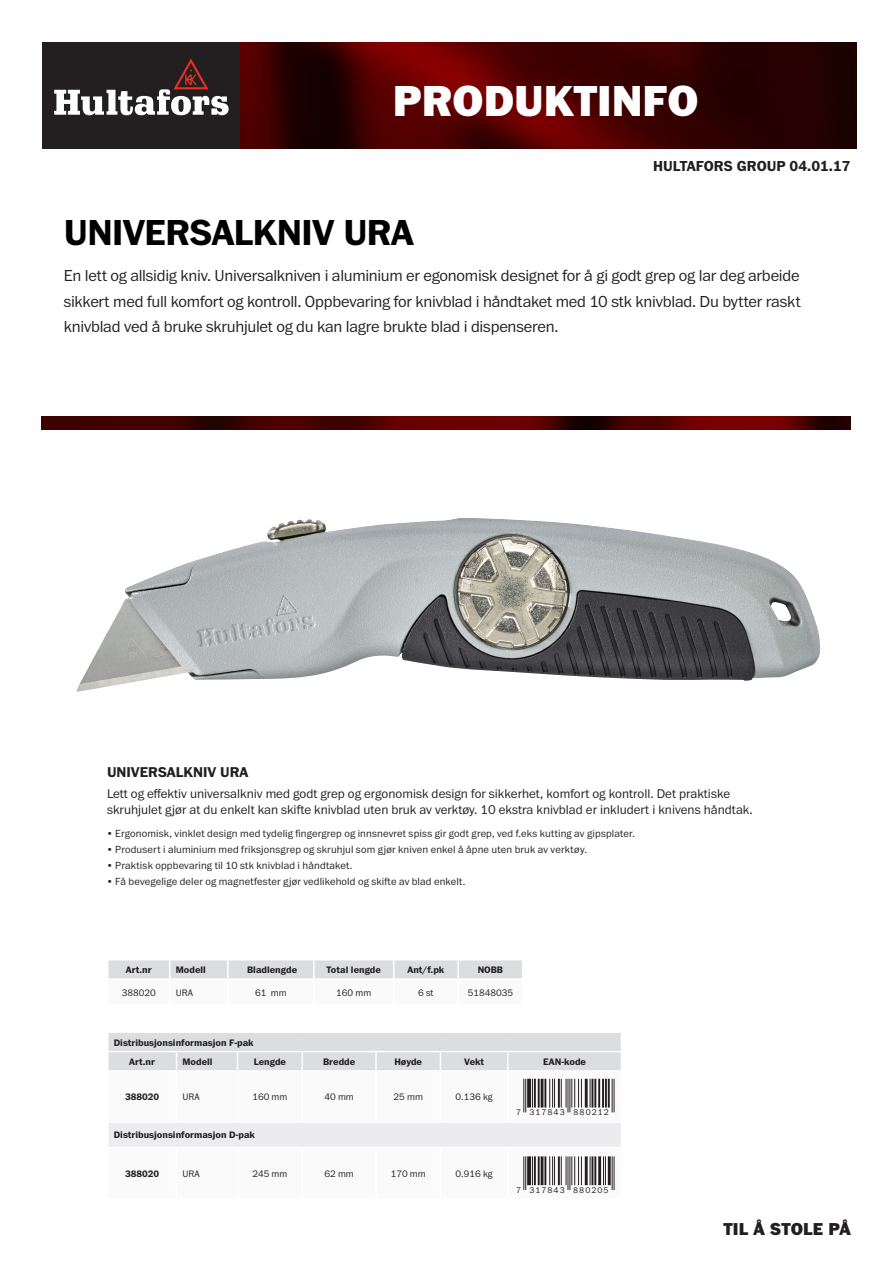
<style>
.page{position:relative;width:893px;height:1263px;background:#fff}
.page>*{position:absolute;margin:0;border:0;box-sizing:border-box;transform-origin:0 0}
.t1{font:900 45px "Franklin ITC Pro";color:#fff}
.t2{font:700 37.5px "Franklin ITC Pro";letter-spacing:-.015em;color:#000}
.t3{font:900 17.85px "Franklin ITC Pro";letter-spacing:.005em;color:#231f20}
.t4{font:300 16.5px/25.5px "Franklin ITC Pro";letter-spacing:-.015em;color:#231f20;text-align:justify}
.t5{font:700 15px "Franklin ITC Pro";color:#231f20}
.ProductName{font:700 14.7px "Franklin ITC Pro";color:#231f20}
.Introduction{font:300 13.05px/16.4px "Franklin ITC Pro";color:#231f20}
.t6{font:300 10.65px "Franklin ITC Pro";letter-spacing:.015em;color:#231f20}
.Cell_rubrik{font:700 9.75px "Franklin ITC Pro";color:#231f20}
.Cell_text{font:300 9.75px "Franklin ITC Pro";color:#231f20}
.Cell_rubrik_left{font:700 9.75px "Franklin ITC Pro";color:#231f20}
.Cell_text_left{font:300 9.75px "Franklin ITC Pro";color:#231f20}
.Cell_rubrik-2{font:300 9.75px "Franklin ITC Pro";color:#231f20}
.t7{font:300 8.7px "Franklin ITC Pro";letter-spacing:.12em;color:#231f20}
</style>
<div class="page">
<img style="left:240px;top:43px;width:616px;height:106px">
<div style="left:43px;top:43px;width:197px;height:106px;background:#231f20"></div>
<svg style="left:54px;top:59px;width:175px;height:56px"></svg>
<img style="left:42px;top:417px;width:808px;height:12px">
<img style="left:76px;top:518px;width:744px;height:174px">
<svg style="left:108px;top:960px;width:414px;height:19px;background:#dedfe1"></svg>
<svg style="left:523px;top:1078px;width:92px;height:112px"></svg>
<div style="left:108px;top:1122px;width:513px;height:25px;background:#ececee"></div>
<div style="left:108px;top:1033px;width:513px;height:37px;background:#dcdddf"></div>
<hr style="left:107px;top:1121px;width:70px;height:2px;background:#fff">
<hr style="left:107px;top:1123px;width:2px;height:24px;background:#fff">
<hr style="left:177px;top:1121px;width:60px;height:2px;background:#fff">
<hr style="left:237px;top:1121px;width:65px;height:2px;background:#fff">
<hr style="left:302px;top:1121px;width:74px;height:2px;background:#fff">
<hr style="left:376px;top:1121px;width:64px;height:2px;background:#fff">
<hr style="left:440px;top:1121px;width:68px;height:2px;background:#fff">
<hr style="left:508px;top:1121px;width:114px;height:2px;background:#fff">
<hr style="left:508px;top:1147px;width:114px;height:1px;background:#fff">
<hr style="left:525px;top:1156px;width:1px;height:34px;background:#231f20">
<hr style="left:523px;top:1156px;width:1px;height:34px;background:#231f20">
<svg style="left:527px;top:1156px;width:4px;height:29px"></svg>
<svg style="left:532px;top:1156px;width:1px;height:29px"></svg>
<hr style="left:538px;top:1156px;width:2px;height:29px;background:#231f20">
<hr style="left:534px;top:1156px;width:2px;height:29px;background:#231f20">
<hr style="left:541px;top:1156px;width:2px;height:29px;background:#231f20">
<hr style="left:544px;top:1156px;width:2px;height:29px;background:#231f20">
<svg style="left:549px;top:1156px;width:6px;height:29px"></svg>
<hr style="left:558px;top:1156px;width:2px;height:29px;background:#231f20">
<hr style="left:569px;top:1156px;width:1px;height:34px;background:#231f20">
<hr style="left:567px;top:1156px;width:1px;height:34px;background:#231f20">
<svg style="left:561px;top:1156px;width:21px;height:29px"></svg>
<hr style="left:585px;top:1156px;width:3px;height:29px;background:#231f20">
<svg style="left:590px;top:1156px;width:1px;height:29px"></svg>
<hr style="left:594px;top:1156px;width:2px;height:29px;background:#231f20">
<hr style="left:591px;top:1156px;width:2px;height:29px;background:#231f20">
<hr style="left:598px;top:1156px;width:3px;height:29px;background:#231f20">
<svg style="left:603px;top:1156px;width:3px;height:29px"></svg>
<hr style="left:608px;top:1156px;width:3px;height:29px;background:#231f20">
<hr style="left:614px;top:1156px;width:1px;height:34px;background:#231f20">
<hr style="left:612px;top:1156px;width:1px;height:34px;background:#231f20">
<hr style="left:525px;top:1079px;width:1px;height:33px;background:#231f20">
<hr style="left:523px;top:1079px;width:1px;height:33px;background:#231f20">
<svg style="left:527px;top:1079px;width:4px;height:28px"></svg>
<svg style="left:532px;top:1079px;width:1px;height:28px"></svg>
<hr style="left:538px;top:1079px;width:2px;height:28px;background:#231f20">
<hr style="left:534px;top:1079px;width:2px;height:28px;background:#231f20">
<hr style="left:541px;top:1079px;width:2px;height:28px;background:#231f20">
<hr style="left:544px;top:1079px;width:2px;height:28px;background:#231f20">
<svg style="left:549px;top:1079px;width:6px;height:28px"></svg>
<hr style="left:558px;top:1079px;width:2px;height:28px;background:#231f20">
<hr style="left:569px;top:1079px;width:1px;height:33px;background:#231f20">
<hr style="left:567px;top:1079px;width:1px;height:33px;background:#231f20">
<svg style="left:561px;top:1079px;width:21px;height:28px"></svg>
<hr style="left:585px;top:1079px;width:3px;height:28px;background:#231f20">
<svg style="left:590px;top:1079px;width:1px;height:28px"></svg>
<hr style="left:608px;top:1079px;width:2px;height:28px;background:#231f20">
<hr style="left:605px;top:1079px;width:2px;height:28px;background:#231f20">
<hr style="left:602px;top:1079px;width:2px;height:28px;background:#231f20">
<hr style="left:598px;top:1079px;width:2px;height:28px;background:#231f20">
<hr style="left:594px;top:1079px;width:2px;height:28px;background:#231f20">
<hr style="left:591px;top:1079px;width:2px;height:28px;background:#231f20">
<hr style="left:614px;top:1079px;width:1px;height:33px;background:#231f20">
<hr style="left:612px;top:1079px;width:1px;height:33px;background:#231f20">
<p class="t1" style="left:393px;top:74px;width:307px">PRODUKTINFO</p>
<p class="t5" style="left:653px;top:157px;width:199px">HULTAFORS GROUP 04.01.17</p>
<p class="t2" style="left:64px;top:211px;width:352px">UNIVERSALKNIV URA</p>
<p class="t4" style="left:64px;top:264px;width:738px">En lett og allsidig kniv. Universalkniven i aluminium er egonomisk designet for å gi godt grep og lar deg arbeide sikkert med full komfort og kontroll. Oppbevaring for knivblad i håndtaket med 10 stk knivblad. Du bytter raskt knivblad ved å bruke skruhjulet og du kan lagre brukte blad i dispenseren.</p>
<p class="ProductName" style="left:107px;top:763px;width:143px">UNIVERSALKNIV URA</p>
<p class="Introduction" style="left:107px;top:785px;width:647px">Lett og effektiv universalkniv med godt grep og ergonomisk design for sikkerhet, komfort og kontroll. Det praktiske skruhjulet gjør at du enkelt kan skifte knivblad uten bruk av verktøy. 10 ekstra knivblad er inkludert i knivens håndtak.</p>
<p class="t6" style="left:107px;top:828px;width:529px">• Ergonomisk, vinklet design med tydelig fingergrep og innsnevret spiss gir godt grep, ved f.eks kutting av gipsplater.</p>
<p class="t6" style="left:107px;top:844px;width:481px">• Produsert i aluminium med friksjonsgrep og skruhjul som gjør kniven enkel å åpne uten bruk av verktøy.</p>
<p class="t6" style="left:107px;top:860px;width:247px">• Praktisk oppbevaring til 10 stk knivblad i håndtaket.</p>
<p class="t6" style="left:107px;top:876px;width:360px">• Få bevegelige deler og magnetfester gjør vedlikehold og skifte av blad enkelt.</p>
<p class="Cell_rubrik" style="left:126px;top:964px;width:27px">Art.nr</p>
<p class="Cell_rubrik_left" style="left:176px;top:964px;width:32px">Modell</p>
<p class="Cell_rubrik" style="left:247px;top:964px;width:52px">Bladlengde</p>
<p class="Cell_rubrik" style="left:326px;top:964px;width:56px">Total lengde</p>
<p class="Cell_rubrik" style="left:408px;top:964px;width:38px">Ant/f.pk</p>
<p class="Cell_rubrik" style="left:478px;top:964px;width:27px">NOBB</p>
<p class="Cell_rubrik-2" style="left:122px;top:987px;width:36px">388020</p>
<p class="Cell_text_left" style="left:176px;top:987px;width:19px">URA</p>
<p class="Cell_text" style="left:255px;top:987px;width:33px">61 mm</p>
<p class="Cell_text" style="left:336px;top:987px;width:37px">160 mm</p>
<p class="Cell_text" style="left:418px;top:987px;width:17px">6 st</p>
<p class="Cell_text" style="left:468px;top:987px;width:47px">51848035</p>
<p class="Cell_rubrik" style="left:114px;top:1037px;width:141px">Distribusjonsinformasjon F-pak</p>
<p class="Cell_rubrik" style="left:129px;top:1056px;width:27px">Art.nr</p>
<p class="Cell_rubrik_left" style="left:183px;top:1056px;width:32px">Modell</p>
<p class="Cell_rubrik" style="left:254px;top:1056px;width:34px">Lengde</p>
<p class="Cell_rubrik" style="left:323px;top:1056px;width:34px">Bredde</p>
<p class="Cell_rubrik" style="left:394px;top:1056px;width:29px">Høyde</p>
<p class="Cell_rubrik" style="left:464px;top:1056px;width:21px">Vekt</p>
<p class="Cell_rubrik" style="left:543px;top:1056px;width:44px">EAN-kode</p>
<p class="Cell_rubrik" style="left:125px;top:1091px;width:36px">388020</p>
<p class="Cell_text_left" style="left:183px;top:1092px;width:19px">URA</p>
<p class="Cell_text" style="left:252px;top:1092px;width:37px">160 mm</p>
<p class="Cell_text" style="left:324px;top:1092px;width:31px">40 mm</p>
<p class="Cell_text" style="left:394px;top:1092px;width:31px">25 mm</p>
<p class="Cell_text" style="left:456px;top:1092px;width:39px">0.136 kg</p>
<p class="Cell_rubrik" style="left:114px;top:1129px;width:143px">Distribusjonsinformasjon D-pak</p>
<p class="Cell_rubrik" style="left:125px;top:1168px;width:36px">388020</p>
<p class="Cell_text_left" style="left:183px;top:1168px;width:19px">URA</p>
<p class="Cell_text" style="left:252px;top:1168px;width:37px">245 mm</p>
<p class="Cell_text" style="left:324px;top:1168px;width:31px">62 mm</p>
<p class="Cell_text" style="left:391px;top:1168px;width:37px">170 mm</p>
<p class="Cell_text" style="left:456px;top:1168px;width:39px">0.916 kg</p>
<p class="t7" style="left:516px;top:1107px;width:94px">7 317843 880212</p>
<p class="t7" style="left:516px;top:1185px;width:94px">7 317843 880205</p>
<p class="t3" style="left:723px;top:1218px;width:129px">TIL Å STOLE PÅ</p>
</div>
